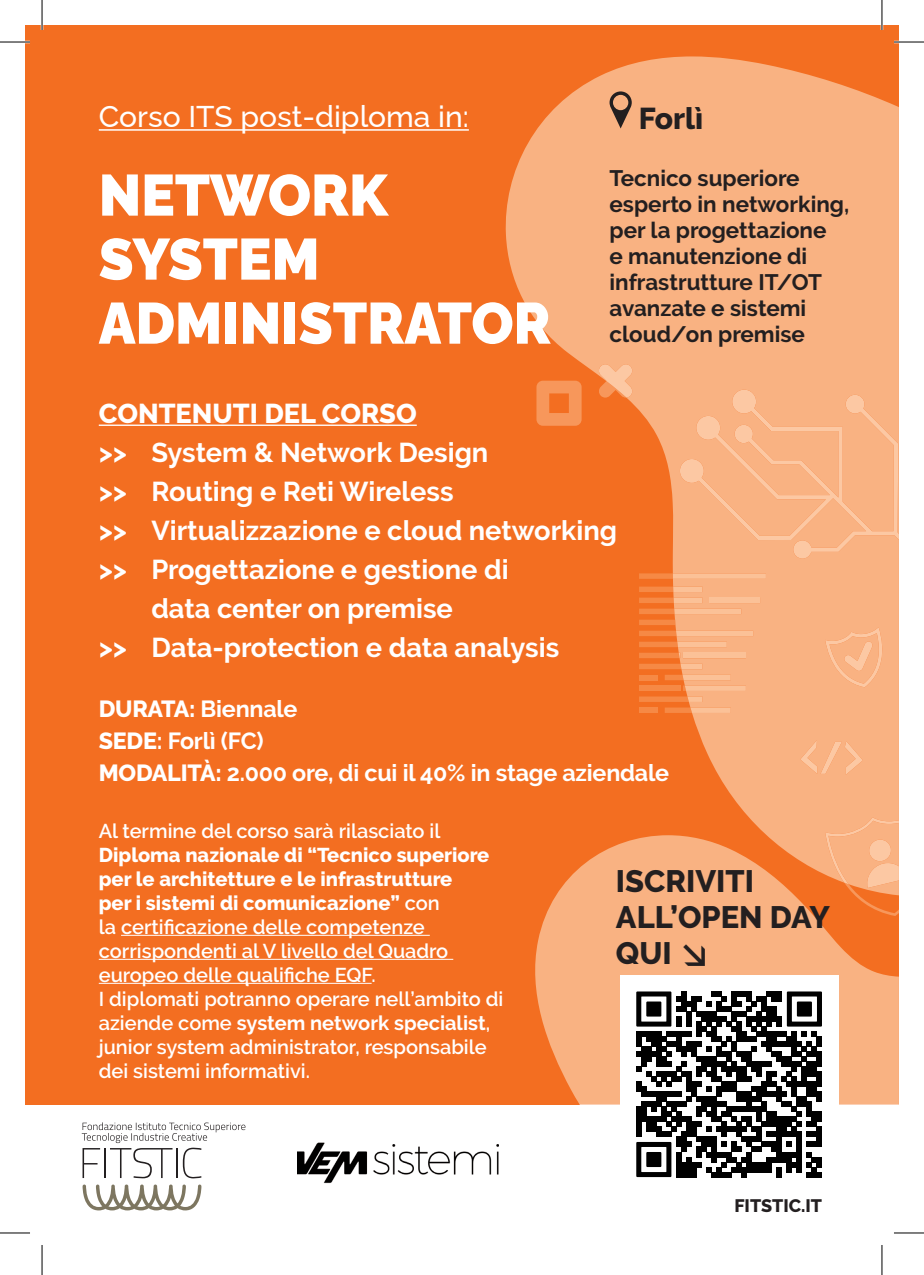
<style>
.page{position:relative;width:924px;height:1275px;background:#fff}
.page>*{position:absolute;margin:0;border:0;box-sizing:border-box;transform-origin:0 0}
.t1{font:900 58px/64px "Raleway";color:#fff}
.t2{font:800 30.8px/35.8px "Raleway";color:#231f20}
.t3{font:500 30px "Raleway";color:#fff}
.t4{font:800 30px "Raleway";color:#231f20}
.t5{font:700 27.2px "Raleway";color:#fff}
.t6{font:800 27.2px "Raleway";color:#fff}
.t7{font:700 23.2px/32px "Raleway";letter-spacing:-.01em;color:#fff}
.t8{font:700 22.4px/26px "Raleway";color:#231f20}
.t9{font:600 20px/24px "Raleway";color:#fff}
.t10{font:800 18px "Raleway";color:#231f20}
.s1{font-weight:800}
.s2{font-weight:700}
.s3{font-family:"DINOT";font-weight:700}
</style>
<div class="page">
<div style="left:25px;top:25px;width:873px;height:1079px;background:#f36e21"></div>
<svg style="left:505px;top:56px;width:393px;height:779px;fill:#f9b282"></svg>
<svg style="left:679px;top:390px;width:219px;height:168px;background:#f9b486"></svg>
<svg style="left:598px;top:364px;width:34px;height:33px"></svg>
<svg style="left:824px;top:627px;width:65px;height:60px;background:#f9b587"></svg>
<svg style="left:638px;top:573px;width:127px;height:6px"></svg>
<div style="left:709px;top:597px;width:50px;height:6px;background:#fbc197"></div>
<div style="left:682px;top:653px;width:63px;height:5px;background:#fbc197"></div>
<svg style="left:638px;top:586px;width:114px;height:61px"></svg>
<svg style="left:638px;top:653px;width:42px;height:5px"></svg>
<svg style="left:638px;top:664px;width:64px;height:5px"></svg>
<svg style="left:638px;top:675px;width:107px;height:38px"></svg>
<svg style="left:799px;top:740px;width:63px;height:34px;background:#f9b688"></svg>
<svg style="left:824px;top:817px;width:74px;height:18px"></svg>
<svg style="left:535px;top:835px;width:363px;height:268px;fill:#f9b282"></svg>
<hr style="left:99px;top:424px;width:317px;height:2px;background:#fff">
<hr style="left:121px;top:934px;width:308px;height:1px;background:#fff">
<hr style="left:99px;top:958px;width:354px;height:1px;background:#fff">
<hr style="left:99px;top:982px;width:272px;height:1px;background:#fff">
<hr style="left:99px;top:129px;width:369px;height:2px;background:#fff">
<svg style="left:609px;top:91px;width:22px;height:37px"></svg>
<div style="left:619px;top:975px;width:218px;height:218px;background:#fff"></div>
<svg style="left:579px;top:991px;width:319px;height:187px"></svg>
<img style="left:297px;top:1142px;width:201px;height:41px">
<svg style="left:83px;top:1184px;width:118px;height:26px"></svg>
<svg style="left:82px;top:1122px;width:163px;height:56px"></svg>
<hr style="left:0;top:41px;width:30px;height:2px;background:#fff">
<hr style="left:893px;top:41px;width:30px;height:2px;background:#fff">
<hr style="left:41px;top:0;width:2px;height:30px;background:#fff">
<hr style="left:880px;top:0;width:2px;height:30px;background:#fff">
<hr style="left:0;top:42px;width:30px;height:1px;background:#000">
<hr style="left:893px;top:42px;width:30px;height:1px;background:#000">
<hr style="left:0;top:1232px;width:30px;height:1px;background:#000">
<hr style="left:893px;top:1232px;width:30px;height:1px;background:#000">
<hr style="left:42px;top:0;width:1px;height:30px;background:#000">
<hr style="left:42px;top:1245px;width:1px;height:30px;background:#000">
<hr style="left:881px;top:0;width:1px;height:30px;background:#000">
<hr style="left:881px;top:1245px;width:1px;height:30px;background:#000">
<h3 class="t3" style="left:99px;top:92px;width:371px">Corso ITS post-diploma in:</h3>
<h3 class="t4" style="left:638px;top:101px;width:66px">Forlì</h3>
<h1 class="t1" style="left:99px;top:157px;width:453px">NETWORK<br>SYSTEM<br>ADMINISTRATOR</h1>
<p class="t8" style="left:609px;top:166px;width:241px">Tecnico superiore esperto in networking, per la progettazione<br>e manutenzione di infrastrutture IT/OT avanzate e sistemi cloud/on premise</p>
<h3 class="t6" style="left:99px;top:398px;width:319px">CONTENUTI DEL CORSO</h3>
<h3 class="t5" style="left:99px;top:437px;width:391px">&gt;&gt; System &amp; Network Design</h3>
<h3 class="t5" style="left:99px;top:476px;width:356px">&gt;&gt; Routing e Reti Wireless</h3>
<h3 class="t5" style="left:99px;top:515px;width:519px">&gt;&gt; Virtualizzazione e cloud networking</h3>
<h3 class="t5" style="left:99px;top:554px;width:411px">&gt;&gt; Progettazione e gestione di</h3>
<h3 class="t5" style="left:151px;top:592px;width:303px">data center on premise</h3>
<h3 class="t5" style="left:99px;top:631px;width:462px">&gt;&gt; Data-protection e data analysis</h3>
<p class="t7" style="left:99px;top:692px;width:571px"><span class="s1">DURATA:</span> Biennale<br><span class="s1">SEDE</span>: Forlì (FC)<br><span class="s1">MODALITÀ:</span> 2.000 ore, di cui il 40% in stage aziendale</p>
<p class="t9" style="left:99px;top:818px;width:343px">Al termine del corso sarà rilasciato il</p>
<p class="t9" style="left:99px;top:842px;width:406px"><span class="s1">Diploma nazionale di “Tecnico superiore per le architetture e le infrastrutture<br>per i sistemi di comunicazione”</span> con<br>la certificazione delle competenze corrispondenti al V livello del Quadro europeo delle qualifiche EQF.<br>I diplomati potranno operare nell’ambito di aziende come <span class="s2">system network specialist</span>, junior system administrator, responsabile dei sistemi informativi.</p>
<h2 class="t2" style="left:615px;top:864px;width:215px">ISCRIVITI<br>ALL’OPEN DAY<br>QUI <span class="s3">↘</span></h2>
<p class="t10" style="left:734px;top:1195px;width:89px">FITSTIC.IT</p>
</div>
